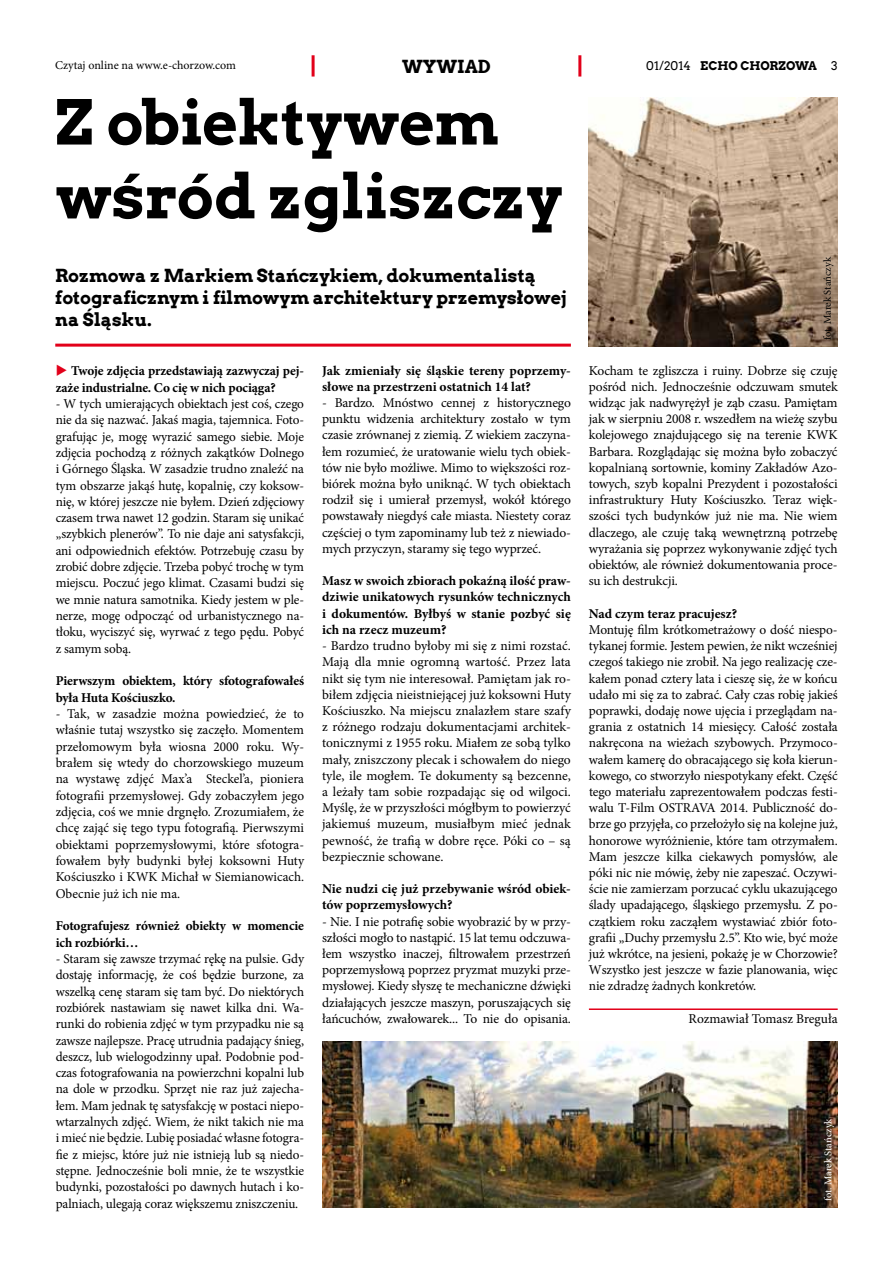
<style>
.page{position:relative;width:893px;height:1263px;background:#fff}
.page>*{position:absolute;margin:0;border:0;box-sizing:border-box;transform-origin:0 0}
.t1{font:700 61.5px/73.8px "Arvo";color:#000}
.t2{font:700 18px/21.6px "Arvo";color:#000}
.t3{font:13.5px/16.2px "Minion Pro";letter-spacing:-.01em;color:#000;text-align:justify}
.t4{font:700 13.5px/16.2px "Minion Pro";letter-spacing:-.005em;color:#000}
.t5{font:12px "Minion Pro";color:#000}
.t6{font:700 12px "Arvo";letter-spacing:-.005em;color:#000}
.t7{font:10.5px "Minion Pro";letter-spacing:-.01em;color:#000}
.t8{font:10.5px "Minion Pro";letter-spacing:-.01em;color:#fff}
.s1{font-weight:400}
.s2{color:#e2001a}
</style>
<div class="page">
<hr style="left:312px;top:55px;width:3px;height:22px;background:#e2001a">
<hr style="left:578px;top:55px;width:3px;height:22px;background:#e2001a">
<img style="left:589px;top:98px;width:249px;height:249px">
<hr style="left:55px;top:344px;width:516px;height:3px;background:#e2001a">
<hr style="left:589px;top:1008px;width:249px;height:2px;background:#e2001a">
<img style="left:322px;top:1042px;width:516px;height:166px">
<div style="left:807px;top:247px;width:37px;height:110px;background:#fff;opacity:.75"></div>
<div style="left:803px;top:1104px;width:44px;height:118px;background:#fff;opacity:.78"></div>
<p class="t5" style="left:55px;top:57px;width:182px">Czytaj online na www.e-chorzow.com</p>
<h2 class="t2" style="left:402px;top:56px;width:90px">WYWIAD</h2>
<p class="t6" style="left:646px;top:59px;width:193px"><span class="s1">01/2014</span> ECHO CHORZOWA <span class="s1">3</span></p>
<h1 class="t1" style="left:55px;top:86px;width:509px">Z obiektywem wśród zgliszczy</h1>
<h2 class="t2" style="left:55px;top:265px;width:513px">Rozmowa z Markiem Stańczykiem, dokumentalistą fotograficznym i filmowym architektury przemysłowej na Śląsku.</h2>
<p class="t4" style="left:56px;top:363px;width:250px"><span class="s2">◆</span> Twoje zdjęcia przedstawiają zazwyczaj pej&shy;zaże industrialne. Co cię w nich pociąga?</p>
<p class="t3" style="left:56px;top:395px;width:250px">- W tych umierających obiektach jest coś, czego nie da się nazwać. Jakaś magia, tajemnica. Foto&shy;grafując je, mogę wyrazić samego siebie. Moje zdjęcia pochodzą z różnych zakątków Dolnego i Górnego Śląska. W zasadzie trudno znaleźć na tym obszarze jakąś hutę, kopalnię, czy koksow&shy;nię, w której jeszcze nie byłem. Dzień zdjęciowy czasem trwa nawet 12 godzin. Staram się unikać „szybkich plenerów”. To nie daje ani satysfakcji, ani odpowiednich efektów. Potrzebuję czasu by zrobić dobre zdjęcie. Trzeba pobyć trochę w tym miejscu. Poczuć jego klimat. Czasami budzi się we mnie natura samotnika. Kiedy jestem w ple&shy;nerze, mogę odpocząć od urbanistycznego na&shy;tłoku, wyciszyć się, wyrwać z tego pędu. Pobyć z samym sobą.</p>
<p class="t4" style="left:56px;top:673px;width:250px">Pierwszym obiektem, który sfotografowałeś była Huta Kościuszko.</p>
<p class="t3" style="left:56px;top:706px;width:250px">- Tak, w zasadzie można powiedzieć, że to właśnie tutaj wszystko się zaczęło. Momentem przełomowym była wiosna 2000 roku. Wy&shy;brałem się wtedy do chorzowskiego muzeum na wystawę zdjęć Max’a Steckel’a, pioniera fotografii przemysłowej. Gdy zobaczyłem jego zdjęcia, coś we mnie drgnęło. Zrozumiałem, że chcę zająć się tego typu fotografią. Pierwszymi obiektami poprzemysłowymi, które sfotogra&shy;fowałem były budynki byłej koksowni Huty Kościuszko i KWK Michał w Siemianowicach.<br>Obecnie już ich nie ma.</p>
<p class="t4" style="left:56px;top:917px;width:250px">Fotografujesz również obiekty w momencie ich rozbiórki…</p>
<p class="t3" style="left:56px;top:950px;width:250px">- Staram się zawsze trzymać rękę na pulsie. Gdy dostaję informację, że coś będzie burzone, za wszelką cenę staram się tam być. Do niektórych rozbiórek nastawiam się nawet kilka dni. Wa&shy;runki do robienia zdjęć w tym przypadku nie są zawsze najlepsze. Pracę utrudnia padający śnieg, deszcz, lub wielogodzinny upał. Podobnie pod&shy;czas fotografowania na powierzchni kopalni lub na dole w przodku. Sprzęt nie raz już zajecha&shy;łem. Mam jednak tę satysfakcję w postaci niepo&shy;wtarzalnych zdjęć. Wiem, że nikt takich nie ma i mieć nie będzie. Lubię posiadać własne fotogra&shy;fie z miejsc, które już nie istnieją lub są niedo&shy;stępne. Jednocześnie boli mnie, że te wszystkie budynki, pozostałości po dawnych hutach i ko&shy;palniach, ulegają coraz większemu zniszczeniu.</p>
<p class="t7" style="left:820px;top:340px;width:85px;rotate:-90deg">fot. Marek Stańczyk</p>
<p class="t3" style="left:589px;top:362px;width:250px">Kocham te zgliszcza i ruiny. Dobrze się czuję pośród nich. Jednocześnie odczuwam smutek widząc jak nadwyrężył je ząb czasu. Pamiętam jak w sierpniu 2008 r. wszedłem na wieżę szybu kolejowego znajdującego się na terenie KWK Barbara. Rozglądając się można było zobaczyć kopalnianą sortownie, kominy Zakładów Azo&shy;towych, szyb kopalni Prezydent i pozostałości infrastruktury Huty Kościuszko. Teraz więk&shy;szości tych budynków już nie ma. Nie wiem dlaczego, ale czuję taką wewnętrzną potrzebę wyrażania się poprzez wykonywanie zdjęć tych obiektów, ale również dokumentowania proce&shy;su ich destrukcji.</p>
<p class="t4" style="left:589px;top:605px;width:150px">Nad czym teraz pracujesz?</p>
<p class="t3" style="left:589px;top:621px;width:250px">Montuję film krótkometrażowy o dość niespo&shy;tykanej formie. Jestem pewien, że nikt wcześniej czegoś takiego nie zrobił. Na jego realizację cze&shy;kałem ponad cztery lata i cieszę się, że w końcu udało mi się za to zabrać. Cały czas robię jakieś poprawki, dodaję nowe ujęcia i przeglądam na&shy;grania z ostatnich 14 miesięcy. Całość została nakręcona na wieżach szybowych. Przymoco&shy;wałem kamerę do obracającego się koła kierun&shy;kowego, co stworzyło niespotykany efekt. Część tego materiału zaprezentowałem podczas festi&shy;walu T-Film OSTRAVA 2014. Publiczność do&shy;brze go przyjęła, co przełożyło się na kolejne już, honorowe wyróżnienie, które tam otrzymałem.<br>Mam jeszcze kilka ciekawych pomysłów, ale póki nic nie mówię, żeby nie zapeszać. Oczywi&shy;ście nie zamierzam porzucać cyklu ukazującego ślady upadającego, śląskiego przemysłu. Z po&shy;czątkiem roku zacząłem wystawiać zbiór foto&shy;grafii „Duchy przemysłu 2.5”. Kto wie, być może już wkrótce, na jesieni, pokażę je w Chorzowie?<br>Wszystko jest jeszcze w fazie planowania, więc nie zdradzę żadnych konkretów.</p>
<p class="t3" style="left:689px;top:1010px;width:151px">Rozmawiał Tomasz Breguła</p>
<p class="t4" style="left:322px;top:362px;width:250px">Jak zmieniały się śląskie tereny poprzemy&shy;słowe na przestrzeni ostatnich 14 lat?</p>
<p class="t3" style="left:322px;top:395px;width:250px">- Bardzo. Mnóstwo cennej z historycznego punktu widzenia architektury zostało w tym czasie zrównanej z ziemią. Z wiekiem zaczyna&shy;łem rozumieć, że uratowanie wielu tych obiek&shy;tów nie było możliwe. Mimo to większości roz&shy;biórek można było uniknąć. W tych obiektach rodził się i umierał przemysł, wokół którego powstawały niegdyś całe miasta. Niestety coraz częściej o tym zapominamy lub też z niewiado&shy;mych przyczyn, staramy się tego wyprzeć.</p>
<p class="t4" style="left:322px;top:573px;width:250px;text-align:justify">Masz w swoich zbiorach pokaźną ilość praw&shy;dziwie unikatowych rysunków technicznych i dokumentów. Byłbyś w stanie pozbyć się ich na rzecz muzeum?</p>
<p class="t3" style="left:322px;top:638px;width:250px">- Bardzo trudno byłoby mi się z nimi rozstać.<br>Mają dla mnie ogromną wartość. Przez lata nikt się tym nie interesował. Pamiętam jak ro&shy;biłem zdjęcia nieistniejącej już koksowni Huty Kościuszko. Na miejscu znalazłem stare szafy z różnego rodzaju dokumentacjami architek&shy;tonicznymi z 1955 roku. Miałem ze sobą tylko mały, zniszczony plecak i schowałem do niego tyle, ile mogłem. Te dokumenty są bezcenne, a leżały tam sobie rozpadając się od wilgoci.<br>Myślę, że w przyszłości mógłbym to powierzyć jakiemuś muzeum, musiałbym mieć jednak pewność, że trafią w dobre ręce. Póki co – są bezpiecznie schowane.</p>
<p class="t4" style="left:322px;top:880px;width:250px">Nie nudzi cię już przebywanie wśród obiek&shy;tów poprzemysłowych?</p>
<p class="t3" style="left:322px;top:913px;width:250px">- Nie. I nie potrafię sobie wyobrazić by w przy&shy;szłości mogło to nastąpić. 15 lat temu odczuwa&shy;łem wszystko inaczej, filtrowałem przestrzeń poprzemysłową poprzez pryzmat muzyki prze&shy;mysłowej. Kiedy słyszę te mechaniczne dźwięki działających jeszcze maszyn, poruszających się łańcuchów, zwałowarek... To nie do opisania.</p>
<p class="t8" style="left:821px;top:1201px;width:85px;rotate:-90deg">fot. Marek Stańczyk</p>
</div>
